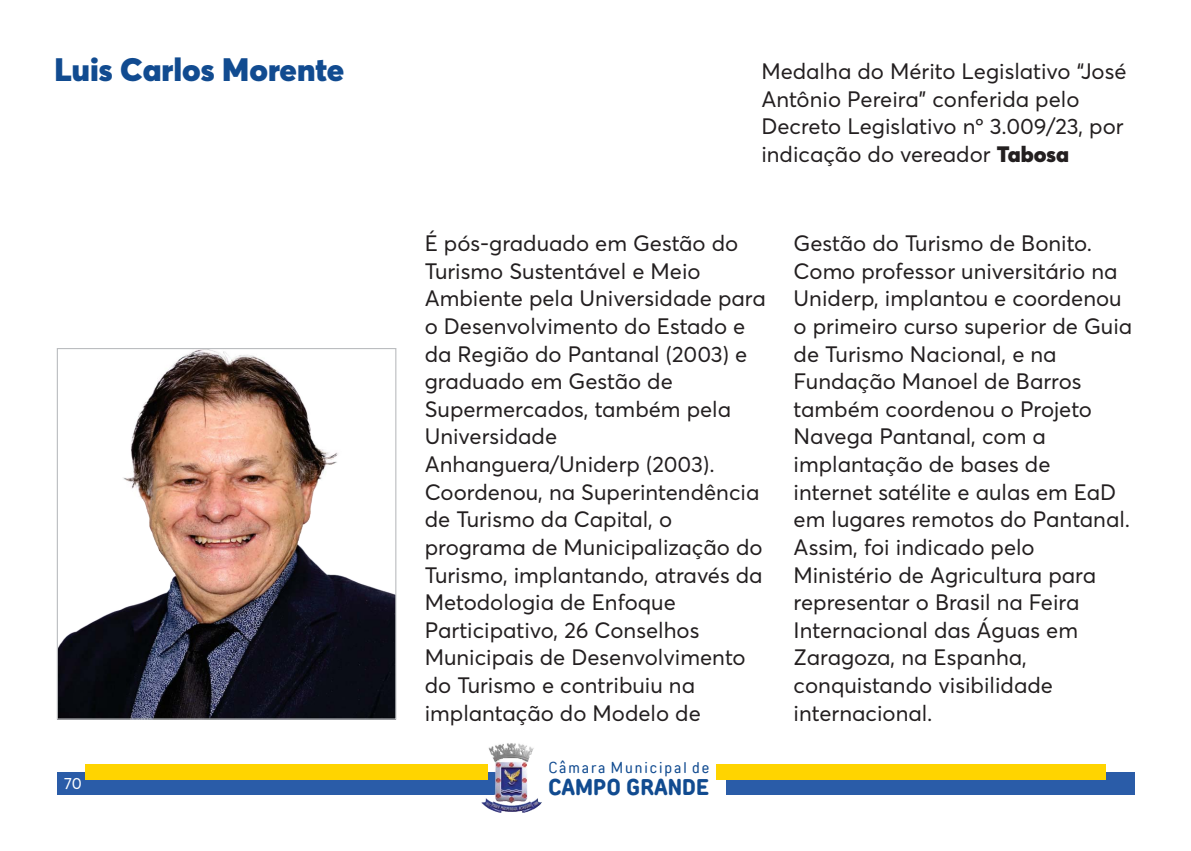
<style>
.page{position:relative;width:1191px;height:851px;background:#fff}
.page>*{position:absolute;margin:0;border:0;box-sizing:border-box;transform-origin:0 0}
.t1{font:900 32px "Averta";color:#114b90}
.t2{font:700 condensed 22.8px "TT Rounds Neue";color:#114b90}
.t3{font:22px/27.6px "Averta";color:#231f20}
.t4{font:16px "Averta";color:#fff}
.t5{font:condensed 15.8px "TT Rounds Neue";letter-spacing:.125em;color:#114b90}
.s1{font-weight:900}
</style>
<div class="page">
<div style="left:57px;top:771px;width:439px;height:23px;background:#2a5ca8"></div>
<div style="left:86px;top:764px;width:402px;height:15px;background:#ffd400"></div>
<img style="left:482px;top:743px;width:60px;height:69px">
<div style="left:725px;top:771px;width:409px;height:23px;background:#2a5ca8"></div>
<div style="left:716px;top:764px;width:389px;height:15px;background:#ffd400"></div>
<img style="left:59px;top:350px;width:335px;height:367px">
<div style="left:57px;top:348px;width:339px;height:371px;border:1px solid #bbbdc0"></div>
<h1 class="t1" style="left:55px;top:57px;width:291px">Luis Carlos Morente</h1>
<p class="t4" style="left:64px;top:776px;width:19px">70</p>
<p class="t3" style="left:761px;top:59px;width:367px">Medalha do Mérito Legislativo “José Antônio Pereira” conferida pelo Decreto Legislativo nº 3.009/23, por indicação do vereador <span class="s1">Tabosa</span></p>
<p class="t3" style="left:425px;top:231px;width:342px">É pós-graduado em Gestão do<br>Turismo Sustentável e Meio<br>Ambiente pela Universidade para o Desenvolvimento do Estado e da Região do Pantanal (2003) e graduado em Gestão de<br>Supermercados, também pela<br>Universidade<br>Anhanguera/Uniderp (2003).<br>Coordenou, na Superintendência de Turismo da Capital, o programa de Municipalização do<br>Turismo, implantando, através da<br>Metodologia de Enfoque<br>Participativo, 26 Conselhos<br>Municipais de Desenvolvimento do Turismo e contribuiu na implantação do Modelo de</p>
<p class="t3" style="left:793px;top:231px;width:340px">Gestão do Turismo de Bonito.<br>Como professor universitário na<br>Uniderp, implantou e coordenou o primeiro curso superior de Guia de Turismo Nacional, e na<br>Fundação Manoel de Barros também coordenou o Projeto<br>Navega Pantanal, com a implantação de bases de internet satélite e aulas em EaD em lugares remotos do Pantanal.<br>Assim, foi indicado pelo<br>Ministério de Agricultura para representar o Brasil na Feira<br>Internacional das Águas em<br>Zaragoza, na Espanha, conquistando visibilidade internacional.</p>
<p class="t5" style="left:548px;top:757px;width:162px">Câmara Municipal de</p>
<p class="t2" style="left:548px;top:773px;width:162px">CAMPO GRANDE</p>
</div>
